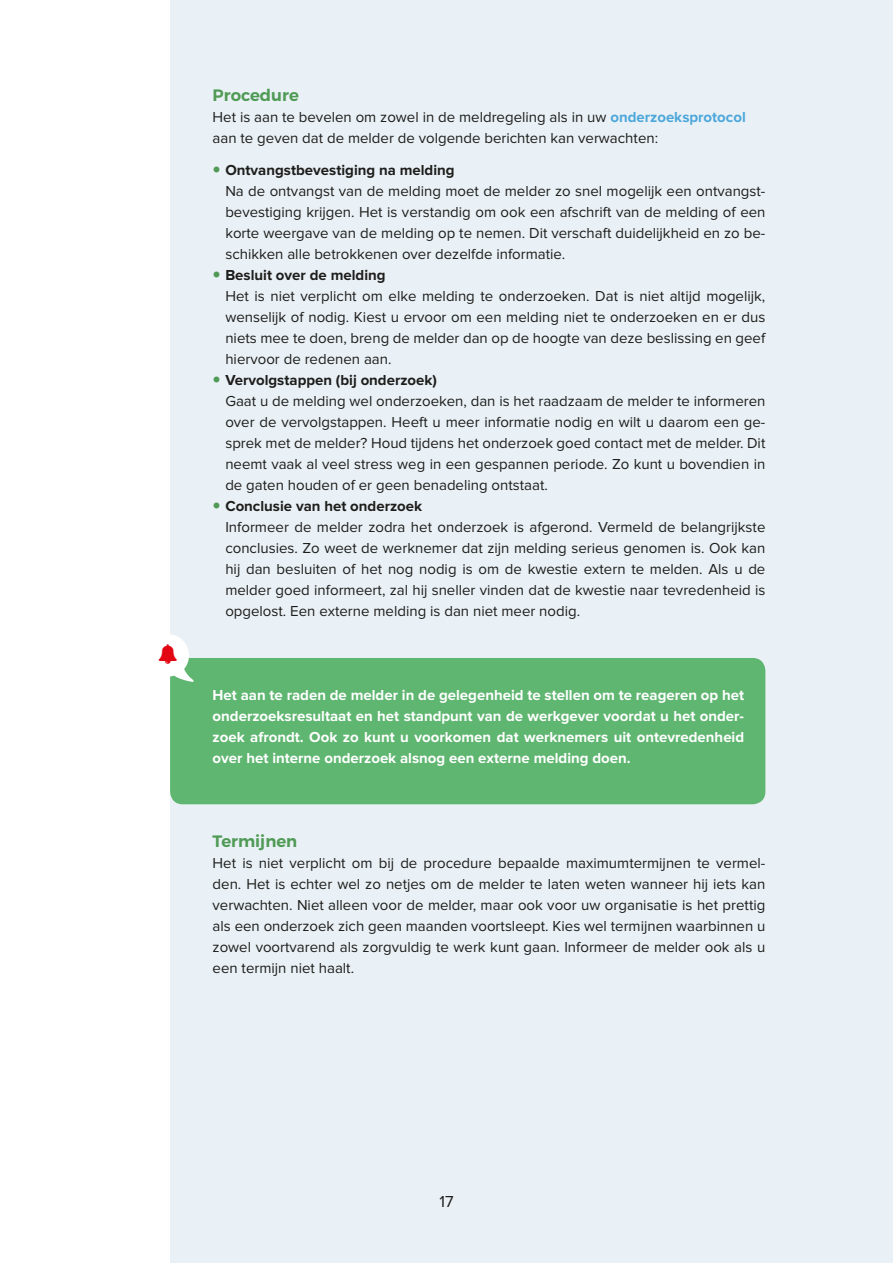
<style>
.page{position:relative;width:893px;height:1263px;background:#fff}
.page>*{position:absolute;margin:0;border:0;box-sizing:border-box;transform-origin:0 0}
.t1{font:600 16.5px "Montserrat";color:#4f9a55}
.t2{font:16.5px "Proxima Nova";color:#1d1d1b}
.t3{font:15px/21px "Proxima Nova";color:#1d1d1b;text-align:justify}
.t4{font:700 15px/21px "Proxima Nova";color:#fff;text-align:justify}
.t5{font:700 15px "Proxima Nova";color:#1d1d1b}
.s1{font-weight:700;color:#4da7da}
</style>
<div class="page">
<div style="left:170px;top:0;width:723px;height:1263px;background:#eaf1f6"></div>
<div style="left:170px;top:658px;width:595px;height:146px;background:#5fb670;border-radius:13px"></div>
<svg style="left:170px;top:634px;width:24px;height:49px"></svg>
<p class="t1" style="left:213px;top:85px;width:88px">Procedure</p>
<p class="t3" style="left:213px;top:107px;width:535px">Het is aan te bevelen om zowel in de meldregeling als in uw <span class="s1">onderzoeksprotocol </span>aan te geven dat de melder de volgende berichten kan verwachten:</p>
<p class="t5" style="left:225px;top:161px;width:231px">Ontvangstbevestiging na melding</p>
<p class="t3" style="left:225px;top:180px;width:542px">Na de ontvangst van de melding moet de melder zo snel mogelijk een ontvangst&shy;bevestiging krijgen. Het is verstandig om ook een afschrift van de melding of een korte weergave van de melding op te nemen. Dit verschaft duidelijkheid en zo be&shy;schikken alle betrokkenen over dezelfde informatie.</p>
<p class="t5" style="left:225px;top:266px;width:162px">Besluit over de melding</p>
<p class="t3" style="left:225px;top:285px;width:542px">Het is niet verplicht om elke melding te onderzoeken. Dat is niet altijd mogelijk, wenselijk of nodig. Kiest u ervoor om een melding niet te onderzoeken en er dus niets mee te doen, breng de melder dan op de hoogte van deze beslissing en geef hiervoor de redenen aan.</p>
<p class="t5" style="left:225px;top:371px;width:213px">Vervolgstappen (bij onderzoek)</p>
<p class="t3" style="left:225px;top:390px;width:542px">Gaat u de melding wel onderzoeken, dan is het raadzaam de melder te informeren over de vervolgstappen. Heeft u meer informatie nodig en wilt u daarom een ge&shy;sprek met de melder? Houd tijdens het onderzoek goed contact met de melder. Dit neemt vaak al veel stress weg in een gespannen periode. Zo kunt u bovendien in de gaten houden of er geen benadeling ontstaat.</p>
<p class="t5" style="left:225px;top:497px;width:198px">Conclusie van het onderzoek</p>
<p class="t3" style="left:225px;top:516px;width:542px">Informeer de melder zodra het onderzoek is afgerond. Vermeld de belangrijkste conclusies. Zo weet de werknemer dat zijn melding serieus genomen is. Ook kan hij dan besluiten of het nog nodig is om de kwestie extern te melden. Als u de melder goed informeert, zal hij sneller vinden dat de kwestie naar tevredenheid is opgelost. Een externe melding is dan niet meer nodig.</p>
<p class="t4" style="left:213px;top:685px;width:533px">Het aan te raden de melder in de gelegenheid te stellen om te reageren op het onderzoeksresultaat en het standpunt van de werkgever voordat u het onder&shy;zoek afrondt. Ook zo kunt u voorkomen dat werknemers uit ontevredenheid over het interne onderzoek alsnog een externe melding doen.</p>
<p class="t1" style="left:213px;top:831px;width:86px">Termijnen</p>
<p class="t3" style="left:213px;top:852px;width:554px">Het is niet verplicht om bij de procedure bepaalde maximumtermijnen te vermel&shy;den. Het is echter wel zo netjes om de melder te laten weten wanneer hij iets kan verwachten. Niet alleen voor de melder, maar ook voor uw organisatie is het prettig als een onderzoek zich geen maanden voortsleept. Kies wel termijnen waarbinnen u zowel voortvarend als zorgvuldig te werk kunt gaan. Informeer de melder ook als u een termijn niet haalt.</p>
<p class="t2" style="left:439px;top:1192px;width:16px">17</p>
</div>
